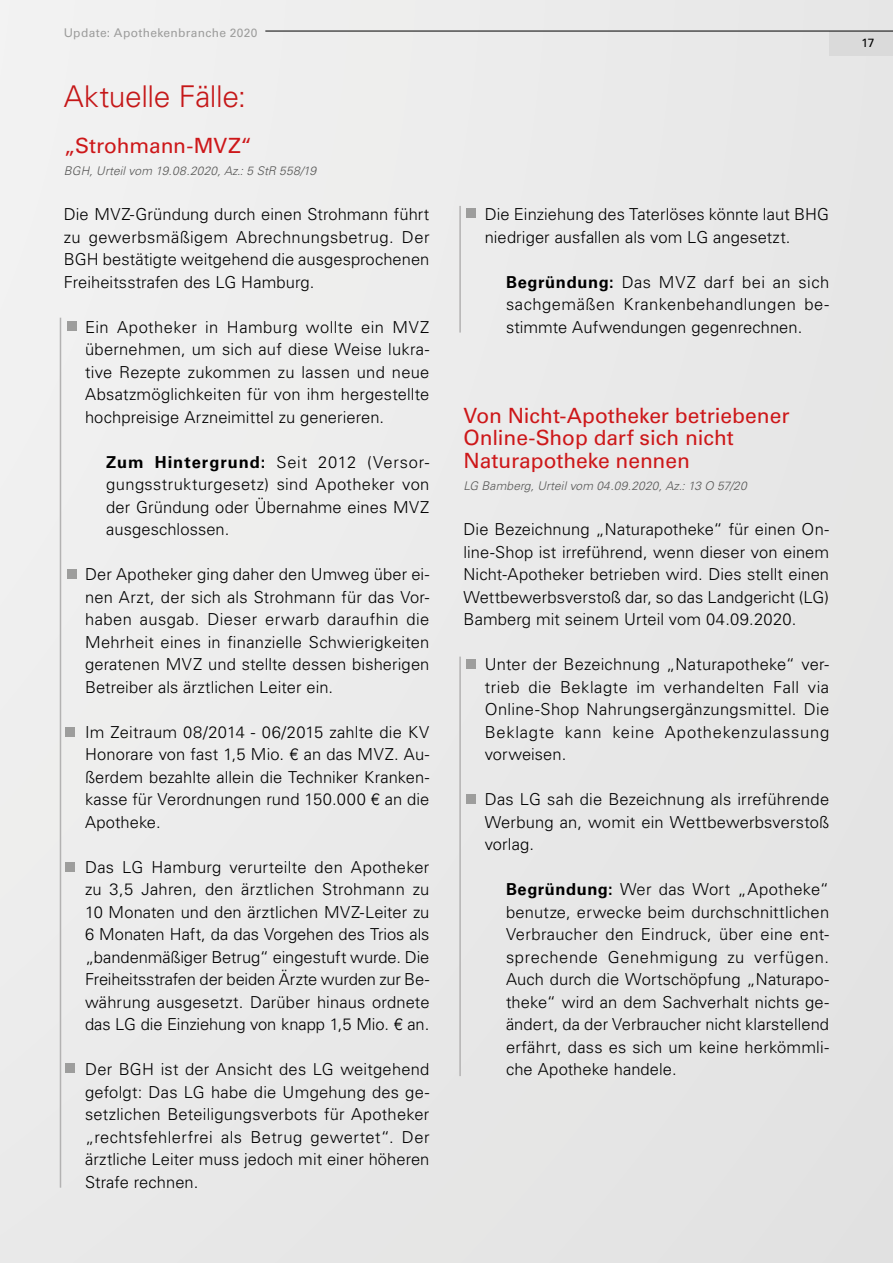
<style>
.page{position:relative;width:893px;height:1263px;background:#eaeaea}
.page>*{position:absolute;margin:0;border:0;box-sizing:border-box;transform-origin:0 0}
.t1{font:300 30px "Univers LT Std";letter-spacing:-.01em;color:#c51718}
.t2{font:21px/22.5px "Univers LT Std";letter-spacing:-.005em;color:#cd1719}
.t3{font:300 16.5px/22.5px "Univers LT Std";letter-spacing:.005em;color:#000;text-align:justify}
.t4{font:italic 300 12px "Univers LT Std";letter-spacing:.01em;color:#575756}
.t5{font:12px "Univers LT Std";letter-spacing:.025em;color:#9d9d9c}
.t6{font:12px "Univers LT Std";color:#000}
.s1{font-weight:700}
</style>
<div class="page">
<div style="left:829px;top:31px;width:64px;height:24px;background:#dadada"></div>
<hr style="left:265px;top:31px;width:628px;height:1px;background:#000">
<div style="left:466px;top:659px;width:9px;height:10px;background:#9d9d9c"></div>
<div style="left:466px;top:794px;width:9px;height:10px;background:#9d9d9c"></div>
<hr style="left:459px;top:657px;width:2px;height:419px;background:#b3b2b2">
<div style="left:466px;top:209px;width:9px;height:9px;background:#9d9d9c"></div>
<hr style="left:459px;top:206px;width:2px;height:127px;background:#b3b2b2">
<div style="left:67px;top:321px;width:9px;height:10px;background:#9d9d9c"></div>
<div style="left:67px;top:569px;width:9px;height:10px;background:#9d9d9c"></div>
<hr style="left:60px;top:318px;width:1px;height:870px;background:#b3b2b2">
<div style="left:66px;top:727px;width:9px;height:9px;background:#9d9d9c"></div>
<div style="left:66px;top:862px;width:9px;height:9px;background:#9d9d9c"></div>
<div style="left:66px;top:1064px;width:9px;height:9px;background:#9d9d9c"></div>
<p class="t5" style="left:64px;top:26px;width:195px">Update: Apothekenbranche 2020</p>
<h1 class="t1" style="left:64px;top:78px;width:184px">Aktuelle Fälle:</h1>
<p class="t2" style="left:64px;top:134px;width:190px">„Strohmann-MVZ“</p>
<p class="t4" style="left:64px;top:164px;width:254px">BGH, Urteil vom 19.08.2020, Az.: 5 StR 558/19</p>
<p class="t3" style="left:64px;top:203px;width:367px">Die MVZ-Gründung durch einen Strohmann führt zu gewerbsmäßigem Abrechnungsbetrug. Der BGH bestätigte weitgehend die ausgesprochenen Freiheitsstrafen des LG Hamburg.</p>
<p class="t3" style="left:85px;top:315px;width:346px">Ein Apotheker in Hamburg wollte ein MVZ übernehmen, um sich auf diese Weise lukra&shy;tive Rezepte zukommen zu lassen und neue Absatzmöglichkeiten für von ihm hergestellte hochpreisige Arzneimittel zu generieren.</p>
<p class="t3" style="left:106px;top:450px;width:325px"><span class="s1">Zum Hintergrund:</span> Seit 2012 (Versor&shy;gungsstrukturgesetz) sind Apotheker von der Gründung oder Übernahme eines MVZ ausgeschlossen.</p>
<p class="t3" style="left:85px;top:563px;width:346px">Der Apotheker ging daher den Umweg über ei&shy;nen Arzt, der sich als Strohmann für das Vor&shy;haben ausgab. Dieser erwarb daraufhin die Mehrheit eines in finanzielle Schwierigkeiten geratenen MVZ und stellte dessen bisherigen Betreiber als ärztlichen Leiter ein.</p>
<p class="t3" style="left:85px;top:721px;width:346px">Im Zeitraum 08/2014 - 06/2015 zahlte die KV Honorare von fast 1,5 Mio. € an das MVZ. Au&shy;ßerdem bezahlte allein die Techniker Kranken&shy;kasse für Verordnungen rund 150.000 € an die Apotheke.</p>
<p class="t3" style="left:85px;top:856px;width:346px">Das LG Hamburg verurteilte den Apotheker zu 3,5 Jahren, den ärztlichen Strohmann zu 10 Monaten und den ärztlichen MVZ-Leiter zu 6 Monaten Haft, da das Vorgehen des Trios als „bandenmäßiger Betrug“ eingestuft wurde. Die Freiheitsstrafen der beiden Ärzte wurden zur Be&shy;währung ausgesetzt. Darüber hinaus ordnete das LG die Einziehung von knapp 1,5 Mio. € an.</p>
<p class="t3" style="left:85px;top:1058px;width:346px">Der BGH ist der Ansicht des LG weitgehend gefolgt: Das LG habe die Umgehung des ge&shy;setzlichen Beteiligungsverbots für Apotheker „rechtsfehlerfrei als Betrug gewertet“. Der ärztliche Leiter muss jedoch mit einer höheren Strafe rechnen.</p>
<p class="t6" style="left:861px;top:35px;width:15px">17</p>
<p class="t3" style="left:485px;top:203px;width:346px">Die Einziehung des Taterlöses könnte laut BHG niedriger ausfallen als vom LG angesetzt.</p>
<p class="t3" style="left:506px;top:270px;width:325px"><span class="s1">Begründung:</span> Das MVZ darf bei an sich sachgemäßen Krankenbehandlungen be&shy;stimmte Aufwendungen gegenrechnen.</p>
<p class="t2" style="left:463px;top:404px;width:327px">Von Nicht-Apotheker betriebener<br>Online-Shop darf sich nicht<br>Naturapotheke nennen</p>
<p class="t4" style="left:463px;top:479px;width:285px">LG Bamberg, Urteil vom 04.09.2020, Az.: 13 O 57/20</p>
<p class="t3" style="left:463px;top:518px;width:367px">Die Bezeichnung „Naturapotheke“ für einen On&shy;line-Shop ist irreführend, wenn dieser von einem Nicht-Apotheker betrieben wird. Dies stellt einen Wettbewerbsverstoß dar, so das Landgericht (LG)<br>Bamberg mit seinem Urteil vom 04.09.2020.</p>
<p class="t3" style="left:485px;top:653px;width:346px">Unter der Bezeichnung „Naturapotheke“ ver&shy;trieb die Beklagte im verhandelten Fall via Online-Shop Nahrungsergänzungsmittel. Die Beklagte kann keine Apothekenzulassung vorweisen.</p>
<p class="t3" style="left:485px;top:788px;width:346px">Das LG sah die Bezeichnung als irreführende Werbung an, womit ein Wettbewerbsverstoß vorlag.</p>
<p class="t3" style="left:506px;top:878px;width:325px"><span class="s1">Begründung:</span> Wer das Wort „Apotheke“ benutze, erwecke beim durchschnittlichen Verbraucher den Eindruck, über eine ent&shy;sprechende Genehmigung zu verfügen.<br>Auch durch die Wortschöpfung „Naturapo&shy;theke“ wird an dem Sachverhalt nichts ge&shy;ändert, da der Verbraucher nicht klarstellend erfährt, dass es sich um keine herkömmli&shy;che Apotheke handele.</p>
</div>
